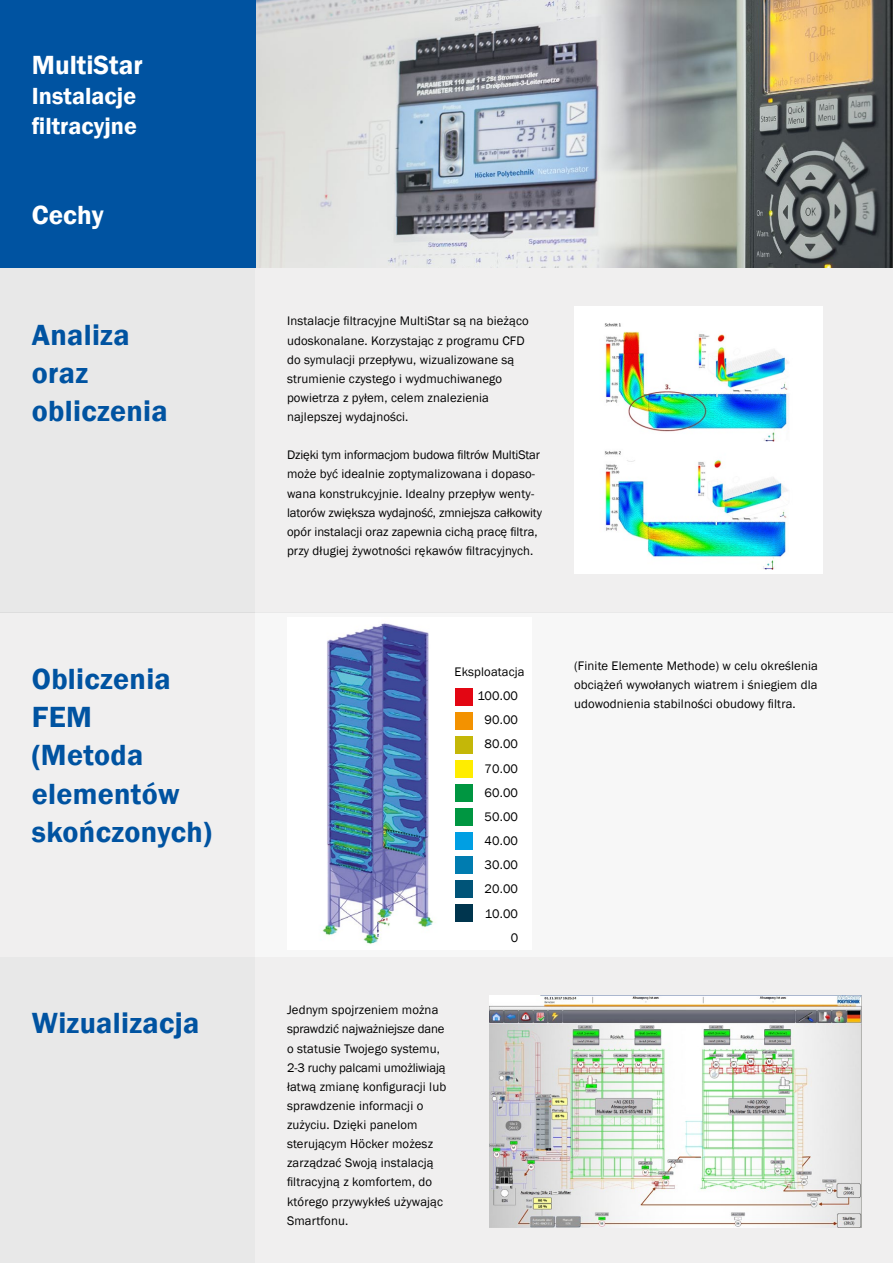
<style>
.page{position:relative;width:893px;height:1263px;background:#fff}
.page>*{position:absolute;margin:0;border:0;box-sizing:border-box;transform-origin:0 0}
.t1{font:600 30px/38.2px "Franklin Gothic";letter-spacing:.01em;color:#0053a1}
.t2{font:600 27px "Franklin Gothic";color:#fff}
.t3{font:600 24px/30px "Franklin Gothic";color:#fff}
.t4{font:12.75px/19.2px "Franklin Gothic";letter-spacing:.01em;color:#000}
</style>
<div class="page">
<div style="left:255px;top:612px;width:638px;height:345px;background:#f7f7f7"></div>
<div style="left:255px;top:957px;width:638px;height:306px;background:#f0efef"></div>
<div style="left:255px;top:268px;width:638px;height:344px;background:#f0efef"></div>
<div style="left:0;top:268px;width:255px;height:344px;background:#e8e8e8"></div>
<div style="left:0;top:957px;width:255px;height:306px;background:#e8e8e8"></div>
<div style="left:0;top:612px;width:255px;height:345px;background:#f0efef"></div>
<div style="left:287px;top:618px;width:244px;height:332px;background:#fff"></div>
<img style="left:322px;top:623px;width:114px;height:321px">
<div style="left:455px;top:689px;width:17px;height:17px;background:#e30613"></div>
<div style="left:455px;top:713px;width:17px;height:17px;background:#f39200"></div>
<div style="left:455px;top:737px;width:17px;height:17px;background:#c4b708"></div>
<div style="left:455px;top:761px;width:17px;height:17px;background:#ffed00"></div>
<div style="left:455px;top:785px;width:17px;height:17px;background:#009641"></div>
<div style="left:455px;top:809px;width:17px;height:17px;background:#009641"></div>
<div style="left:455px;top:833px;width:17px;height:17px;background:#009fe3"></div>
<div style="left:455px;top:857px;width:17px;height:17px;background:#007cb0"></div>
<div style="left:455px;top:881px;width:17px;height:17px;background:#005478"></div>
<div style="left:455px;top:905px;width:17px;height:17px;background:#00354e"></div>
<img style="left:255px;top:0;width:638px;height:268px">
<div style="left:574px;top:306px;width:249px;height:268px;background:#fff"></div>
<img style="left:489px;top:995px;width:372px;height:232px">
<img style="left:604px;top:451px;width:185px;height:119px">
<img style="left:604px;top:323px;width:185px;height:119px">
<div style="left:0;top:0;width:255px;height:268px;background:#0053a1"></div>
<h2 class="t2" style="left:32px;top:49px;width:112px">MultiStar</h2>
<h3 class="t3" style="left:32px;top:81px;width:107px">Instalacje filtracyjne</h3>
<h2 class="t2" style="left:32px;top:199px;width:73px">Cechy</h2>
<h1 class="t1" style="left:32px;top:316px;width:137px">Analiza oraz obliczenia</h1>
<h1 class="t1" style="left:32px;top:660px;width:182px">Obliczenia<br>FEM<br>(Metoda elementów skończonych)</h1>
<h1 class="t1" style="left:32px;top:1004px;width:169px">Wizualizacja</h1>
<p class="t4" style="left:287px;top:312px;width:243px">Instalacje filtracyjne MultiStar są na bieżąco udoskonalane. Korzystając z programu CFD do symulacji przepływu, wizualizowane są strumienie czystego i wydmuchiwanego powietrza z pyłem, celem znalezienia najlepszej wydajności.</p>
<p class="t4" style="left:287px;top:446px;width:256px">Dzięki tym informacjom budowa filtrów MultiStar może być idealnie zoptymalizowana i dopaso&shy;wana konstrukcyjnie. Idealny przepływ wenty&shy;latorów zwiększa wydajność, zmniejsza całkowity opór instalacji oraz zapewnia cichą pracę filtra, przy długiej żywotności rękawów filtracyjnych.</p>
<p class="t4" style="left:455px;top:662px;width:72px">Eksploatacja</p>
<p class="t4" style="left:477px;top:684px;width:42px;line-height:24.2px;text-align:right">100.00<br>90.00<br>80.00<br>70.00<br>60.00<br>50.00<br>40.00<br>30.00<br>20.00<br>10.00<br>0</p>
<p class="t4" style="left:287px;top:1001px;width:161px">Jednym spojrzeniem można sprawdzić najważniejsze dane o statusie Twojego systemu,<br>2-3 ruchy palcami umożliwiają łatwą zmianę konfiguracji lub sprawdzenie informacji o zużyciu. Dzięki panelom sterującym Höcker możesz zarządzać Swoją instalacją filtracyjną z komfortem, do którego przywykłeś używając<br>Smartfonu.</p>
<p class="t4" style="left:574px;top:656px;width:245px;text-align:justify">(Finite Elemente Methode) w celu określenia obciążeń wywołanych wiatrem i śniegiem dla udowodnienia stabilności obudowy filtra.</p>
</div>
